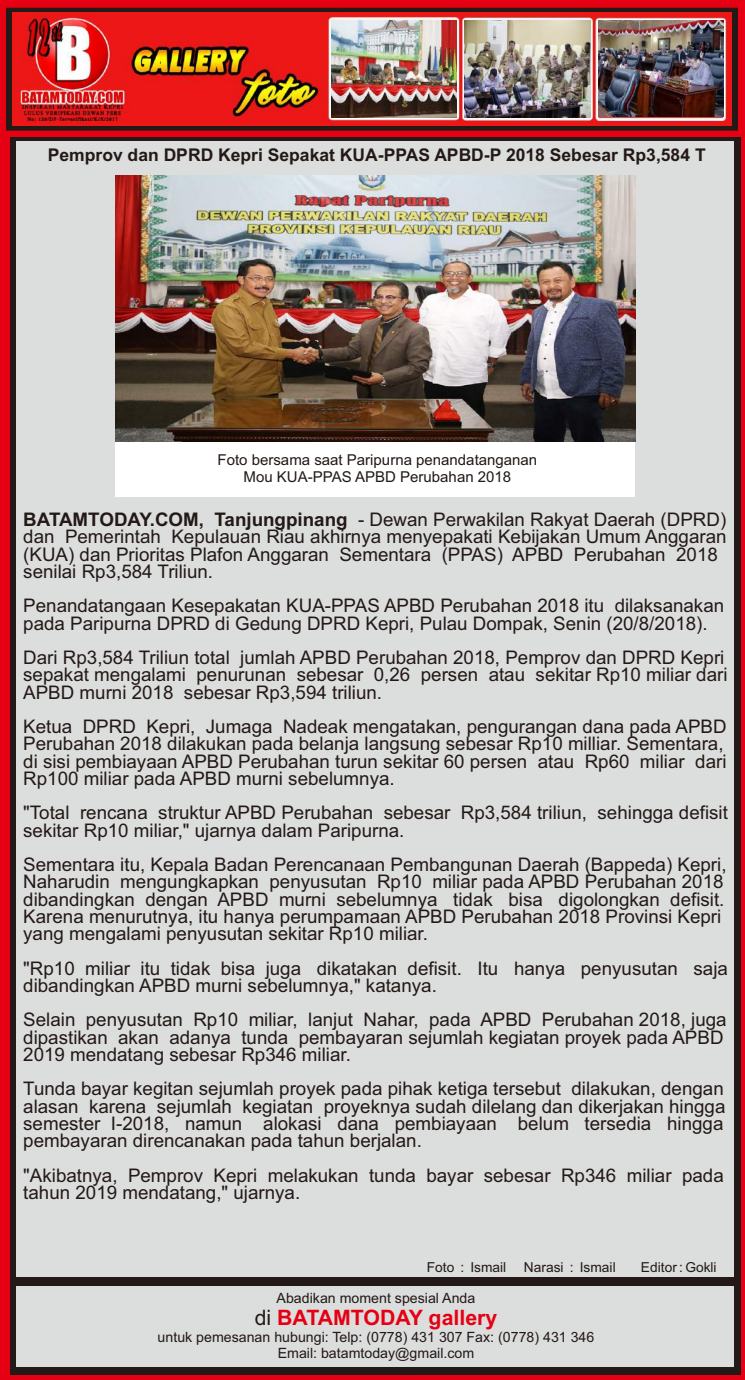
<style>
.page{position:relative;width:745px;height:1380px;background:#fff}
.page>*{position:absolute;margin:0;border:0;box-sizing:border-box;transform-origin:0 0}
.t1{font:700 21.25px "Arial";color:#e60013}
.t2{font:18.75px/17.2px "Arial";color:#231916}
.t3{font:700 17.5px "Arial";color:#231916}
.t4{font:15px/16.8px "Arial";color:#231916;text-align:center}
.t5{font:14.12px/15.9px "Arial";color:#231916;text-align:center}
.t6{font:13.75px "Arial";color:#231916}
.s1{font-weight:700}
.s2{font-weight:400;color:#231916}
</style>
<div class="page">
<div style="left:0;top:0;width:744px;height:1380px;background:#e60013"></div>
<div style="left:10px;top:137px;width:730px;height:1238px;background:#231916"></div>
<div style="left:16px;top:141px;width:717px;height:1136px;background:#dcdddd"></div>
<div style="left:16px;top:1286px;width:717px;height:81px;background:#dcdddd"></div>
<svg style="left:6px;top:8px;width:731px;height:122px;background:#451816"></svg>
<div style="left:115px;top:430px;width:519px;height:67px;background:#fff"></div>
<img style="left:12px;top:13px;width:719px;height:112px">
<img style="left:331px;top:21px;width:125px;height:96px">
<img style="left:464px;top:21px;width:125px;height:96px">
<img style="left:597px;top:20px;width:125px;height:97px">
<img style="left:115px;top:175px;width:519px;height:267px">
<p class="t3" style="left:48px;top:149px;width:659px">Pemprov dan DPRD Kepri Sepakat KUA-PPAS APBD-P 2018 Sebesar Rp3,584 T</p>
<p class="t4" style="left:217px;top:453px;width:321px">Foto bersama saat Paripurna penandatanganan<br>Mou KUA-PPAS APBD Perubahan 2018</p>
<p class="t2" style="left:23px;top:513px;width:704px"><span class="s1">BATAMTODAY.COM, Tanjungpinang</span> - Dewan Perwakilan Rakyat Daerah (DPRD) dan Pemerintah Kepulauan Riau akhirnya menyepakati Kebijakan Umum Anggaran (KUA) dan Prioritas Plafon Anggaran Sementara (PPAS) APBD Perubahan 2018 senilai Rp3,584 Triliun.</p>
<p class="t2" style="left:23px;top:599px;width:702px">Penandatangaan Kesepakatan KUA-PPAS APBD Perubahan 2018 itu dilaksanakan pada Paripurna DPRD di Gedung DPRD Kepri, Pulau Dompak, Senin (20/8/2018).</p>
<p class="t2" style="left:23px;top:651px;width:705px">Dari Rp3,584 Triliun total jumlah APBD Perubahan 2018, Pemprov dan DPRD Kepri sepakat mengalami penurunan sebesar 0,26 persen atau sekitar Rp10 miliar dari<br>APBD murni 2018 sebesar Rp3,594 triliun.</p>
<p class="t2" style="left:23px;top:720px;width:704px">Ketua DPRD Kepri, Jumaga Nadeak mengatakan, pengurangan dana pada APBD Perubahan 2018 dilakukan pada belanja langsung sebesar Rp10 milliar. Sementara, di sisi pembiayaan APBD Perubahan turun sekitar 60 persen atau Rp60 miliar dari Rp100 miliar pada APBD murni sebelumnya.</p>
<p class="t2" style="left:23px;top:806px;width:705px">"Total rencana struktur APBD Perubahan sebesar Rp3,584 triliun, sehingga defisit sekitar Rp10 miliar," ujarnya dalam Paripurna.</p>
<p class="t2" style="left:23px;top:858px;width:704px">Sementara itu, Kepala Badan Perencanaan Pembangunan Daerah (Bappeda) Kepri, Naharudin mengungkapkan penyusutan Rp10 miliar pada APBD Perubahan 2018 dibandingkan dengan APBD murni sebelumnya tidak bisa digolongkan defisit.<br>Karena menurutnya, itu hanya perumpamaan APBD Perubahan 2018 Provinsi Kepri yang mengalami penyusutan sekitar Rp10 miliar.</p>
<p class="t2" style="left:23px;top:961px;width:705px">"Rp10 miliar itu tidak bisa juga dikatakan defisit. Itu hanya penyusutan saja dibandingkan APBD murni sebelumnya," katanya.</p>
<p class="t2" style="left:23px;top:1013px;width:704px">Selain penyusutan Rp10 miliar, lanjut Nahar, pada APBD Perubahan 2018, juga dipastikan akan adanya tunda pembayaran sejumlah kegiatan proyek pada APBD<br>2019 mendatang sebesar Rp346 miliar.</p>
<p class="t2" style="left:23px;top:1082px;width:703px;text-align:justify">Tunda bayar kegitan sejumlah proyek pada pihak ketiga tersebut dilakukan, dengan alasan karena sejumlah kegiatan proyeknya sudah dilelang dan dikerjakan hingga semester I-2018, namun alokasi dana pembiayaan belum tersedia hingga pembayaran direncanakan pada tahun berjalan.</p>
<p class="t2" style="left:23px;top:1168px;width:701px">"Akibatnya, Pemprov Kepri melakukan tunda bayar sebesar Rp346 miliar pada tahun 2019 mendatang," ujarnya.</p>
<p class="t6" style="left:426px;top:1262px;width:81px">Foto : Ismail</p>
<p class="t6" style="left:523px;top:1262px;width:93px">Narasi : Ismail</p>
<p class="t6" style="left:640px;top:1262px;width:77px">Editor : Gokli</p>
<p class="t5" style="left:276px;top:1291px;width:200px">Abadikan moment spesial Anda</p>
<p class="t1" style="left:254px;top:1309px;width:244px"><span class="s2">di</span> BATAMTODAY gallery</p>
<p class="t5" style="left:157px;top:1330px;width:438px">untuk pemesanan hubungi: Telp: (0778) 431 307 Fax: (0778) 431 346<br>Email: batamtoday@gmail.com</p>
</div>
